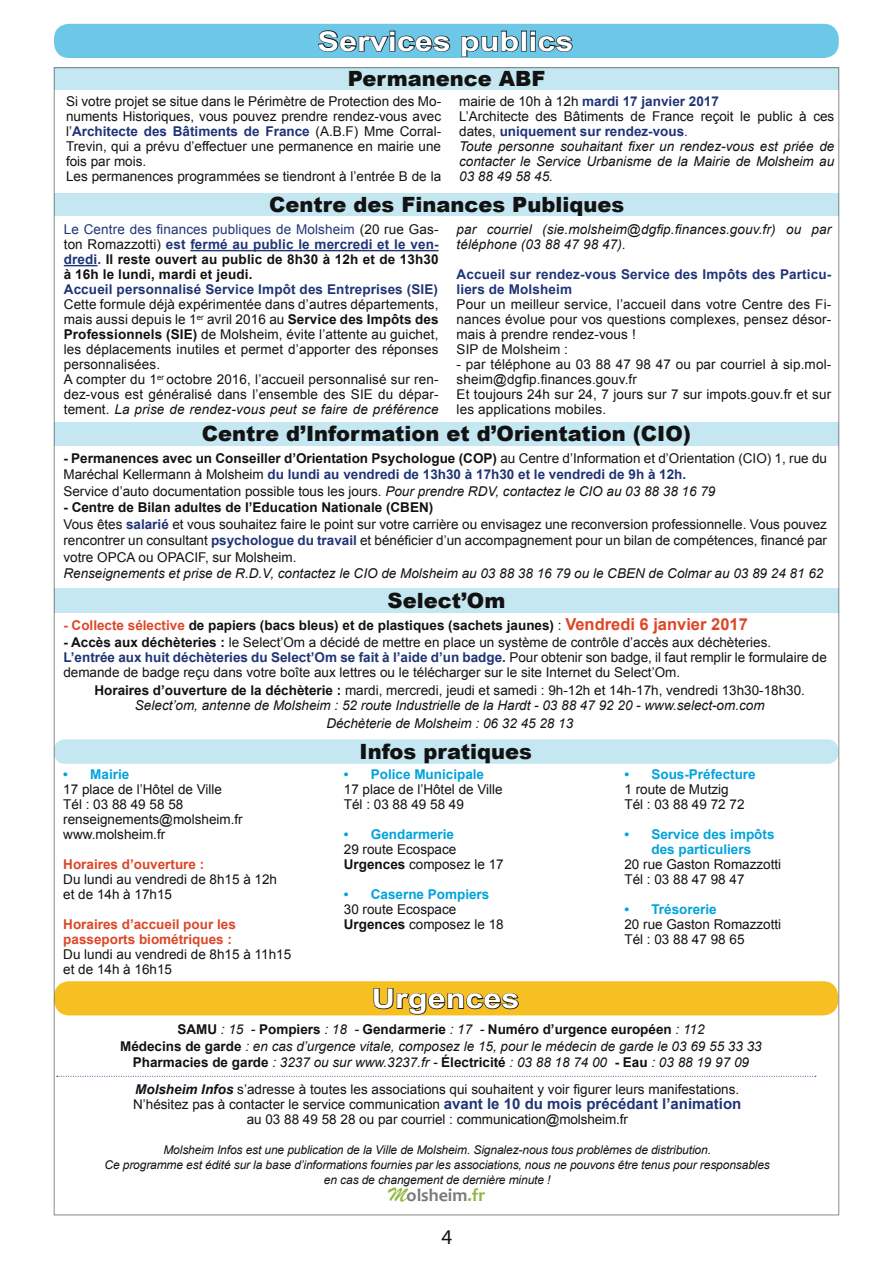
<style>
.page{position:relative;width:893px;height:1263px;background:#fff}
.page>*{position:absolute;margin:0;border:0;box-sizing:border-box;transform-origin:0 0}
.t1{font:700 27px "Arial";color:#fff;scale:1.2 1}
.t2{font:900 21px "Arial";color:#121212}
.t3{font:21px "Myriad Pro";color:#121212}
.t4{font:700 18px "Candara";color:#787a77}
.t5{font:13.5px/15px "Arial";color:#121212}
.t6{font:italic 13.5px/15px "Arial";color:#121212;text-align:center}
.t7{font:700 13.5px/15px "Arial";color:#121212;text-align:justify}
.t8{font:700 13.5px/15px "Arial";letter-spacing:.01em;color:#203577}
.t9{font:700 13.5px/15px "Arial";color:#00a3db;text-align:center}
.t10{font:700 13.5px/15px "Arial";color:#dd4627}
.t11{font:italic 12px/15px "Arial";letter-spacing:-.01em;color:#121212;text-align:center}
.s1{font-weight:700;color:#203577}
.s2{font-style:normal}
.s3{font-weight:700;font-style:normal;color:#203577}
.s4{font-style:normal;color:#203577}
.s5{font-weight:400;color:#203577}
.s6{font-weight:400}
.s7{color:#203577}
.s8{font-weight:700}
.s9{font-style:italic}
.s10{color:#dd4627}
.s11{font-size:16.5px;color:#dd4627}
.s12{font-weight:700;font-style:normal}
.s13{font-weight:700;font-style:italic}
.s14{font-weight:700;font-size:15px;color:#203577}
.s15{font-family:"Brush Script";font-weight:400;font-size:21px;color:#8db83d}
.s16{color:#8db83d}
</style>
<div class="page">
<svg style="left:57px;top:1076px;width:759px;height:1px"></svg>
<div style="left:54px;top:981px;width:784px;height:34px;background:#f6c022;border-radius:15px"></div>
<svg style="left:373px;top:988px;width:146px;height:27px"></svg>
<div style="left:54px;top:739px;width:784px;height:25px;background:#c5e7f2;border-radius:11px"></div>
<div style="left:54px;top:588px;width:785px;height:24px;background:#c5e7f2"></div>
<div style="left:54px;top:422px;width:785px;height:24px;background:#c5e7f2"></div>
<hr style="left:190px;top:250px;width:249px;height:1px;background:#203577">
<hr style="left:64px;top:265px;width:33px;height:1px;background:#203577">
<div style="left:54px;top:193px;width:785px;height:22px;background:#c5e7f2"></div>
<div style="left:54px;top:24px;width:785px;height:34px;background:#6dc8e7;border-radius:15px"></div>
<svg style="left:318px;top:30px;width:133px;height:22px"></svg>
<svg style="left:461px;top:30px;width:58px;height:27px"></svg>
<div style="left:521px;top:31px;width:6px;height:20px;border:2px solid #121212"></div>
<svg style="left:530px;top:31px;width:43px;height:21px"></svg>
<div style="left:54px;top:68px;width:785px;height:22px;background:#c5e7f2"></div>
<h1 class="t1" style="left:318px;top:23px;width:215px">Services publics</h1>
<h2 class="t2" style="left:348px;top:63px;width:199px">Permanence ABF</h2>
<p class="t5" style="left:66px;top:94px;width:377px">Si votre projet se situe dans le Périmètre de Protection des Mo&shy;numents Historiques, vous pouvez prendre rendez-vous avec l’<span class="s1">Architecte des Bâtiments de France</span> (A.B.F) Mme Corral-Trevin, qui a prévu d’effectuer une permanence en mairie une fois par mois.<br>Les permanences programmées se tiendront à l’entrée B de la</p>
<p class="t6" style="left:459px;top:94px;width:377px;text-align:left"><span class="s2">mairie de 10h à 12h</span> <span class="s3">mardi 17 janvier 2017<br></span><span class="s2">L’Architecte des Bâtiments de France reçoit le public à ces dates,</span> <span class="s3">uniquement sur rendez-vous</span><span class="s4">.<br></span>Toute personne souhaitant fixer un rendez-vous est priée de contacter le Service Urbanisme de la Mairie de Molsheim au 03 88 49 58 45.</p>
<h2 class="t2" style="left:269px;top:189px;width:357px">Centre des Finances Publiques</h2>
<p class="t7" style="left:64px;top:222px;width:376px"><span class="s5">Le Centre des finances publiques de Molsheim</span> <span class="s6">(20 rue Gas&shy;ton Romazzotti)</span> <span class="s7">est fermé au public le mercredi et le ven&shy;dredi.</span> Il reste ouvert au public de 8h30 à 12h et de 13h30 à 16h le lundi, mardi et jeudi.</p>
<p class="t8" style="left:64px;top:282px;width:376px">Accueil personnalisé Service Impôt des Entreprises (SIE)</p>
<p class="t5" style="left:64px;top:297px;width:376px">Cette formule déjà expérimentée dans d’autres départements, mais aussi depuis le 1<sup>er</sup> avril 2016 au <span class="s8">Service des Impôts des Professionnels (SIE)</span> de Molsheim, évite l’attente au guichet, les déplacements inutiles et permet d’apporter des réponses personnalisées.<br>A compter du 1<sup>er</sup> octobre 2016, l’accueil personnalisé sur ren&shy;dez-vous est généralisé dans l’ensemble des SIE du dépar&shy;tement. <span class="s9">La prise de rendez-vous peut se faire de préférence</span></p>
<p class="t6" style="left:457px;top:222px;width:376px;text-align:left">par courriel (sie.molsheim@dgfip.finances.gouv.fr) ou par téléphone (03 88 47 98 47).</p>
<p class="t8" style="left:457px;top:267px;width:376px">Accueil sur rendez-vous Service des Impôts des Particu&shy;liers de Molsheim</p>
<p class="t5" style="left:457px;top:297px;width:376px">Pour un meilleur service, l’accueil dans votre Centre des Fi&shy;nances évolue pour vos questions complexes, pensez désor&shy;mais à prendre rendez-vous !<br>SIP de Molsheim :</p>
<p class="t5" style="left:457px;top:357px;width:376px">- par téléphone au 03 88 47 98 47 ou par courriel à sip.mol&shy;sheim@dgfip.finances.gouv.fr<br>Et toujours 24h sur 24, 7 jours sur 7 sur impots.gouv.fr et sur les applications mobiles.</p>
<h2 class="t2" style="left:202px;top:419px;width:491px">Centre d’Information et d’Orientation (CIO)</h2>
<p class="t5" style="left:63px;top:450px;width:765px;line-height:16.5px"><span class="s8">- Permanences avec un Conseiller d’Orientation Psychologue (COP)</span> au Centre d’Information et d’Orientation (CIO) 1, rue du<br>Maréchal Kellermann à Molsheim <span class="s1">du lundi au vendredi de 13h30 à 17h30 et le vendredi de 9h à 12h.<br></span>Service d’auto documentation possible tous les jours. <span class="s9">Pour prendre RDV, contactez le CIO au 03 88 38 16 79</span></p>
<p class="t5" style="left:63px;top:499px;width:765px;line-height:16.5px"><span class="s8">- Centre de Bilan adultes de l’Education Nationale (CBEN)<br></span>Vous êtes <span class="s1">salarié</span> et vous souhaitez faire le point sur votre carrière ou envisagez une reconversion professionnelle. Vous pouvez rencontrer un consultant <span class="s1">psychologue du travail</span> et bénéficier d’un accompagnement pour un bilan de compétences, financé par votre OPCA ou OPACIF, sur Molsheim.</p>
<p class="t6" style="left:63px;top:566px;width:761px">Renseignements et prise de R.D.V, contactez le CIO de Molsheim au 03 88 38 16 79 ou le CBEN de Colmar au 03 89 24 81 62</p>
<h2 class="t2" style="left:388px;top:585px;width:119px">Select’Om</h2>
<p class="t7" style="left:63px;top:618px;width:686px"><span class="s10">- Collecte sélective</span> de papiers (bacs bleus) et de plastiques (sachets jaunes) <span class="s6">:</span> <span class="s11">Vendredi 6 janvier 2017</span></p>
<p class="t5" style="left:63px;top:635px;width:765px"><span class="s8">- Accès aux déchèteries :</span> le Select’Om a décidé de mettre en place un système de contrôle d’accès aux déchèteries.<br><span class="s1">L’entrée aux huit déchèteries du Select’Om se fait à l’aide d’un badge.</span> Pour obtenir son badge, il faut remplir le formulaire de demande de badge reçu dans votre boîte aux lettres ou le télécharger sur le site Internet du Select’Om.</p>
<p class="t6" style="left:94px;top:683px;width:712px"><span class="s12">Horaires d’ouverture de la déchèterie :</span> <span class="s2">mardi, mercredi, jeudi et samedi : 9h-12h et 14h-17h, vendredi 13h30-18h30.<br></span>Select’om, antenne de Molsheim : 52 route Industrielle de la Hardt - 03 88 47 92 20 - www.select-om.com</p>
<p class="t6" style="left:326px;top:716px;width:248px">Déchèterie de Molsheim : 06 32 45 28 13</p>
<p class="t9" style="left:63px;top:767px;width:68px">• Mairie</p>
<p class="t5" style="left:63px;top:782px;width:181px">17 place de l’Hôtel de Ville<br>Tél : 03 88 49 58 58 renseignements@molsheim.fr www.molsheim.fr</p>
<p class="t10" style="left:63px;top:857px;width:143px">Horaires d’ouverture :</p>
<p class="t5" style="left:63px;top:872px;width:215px">Du lundi au vendredi de 8h15 à 12h et de 14h à 17h15</p>
<p class="t10" style="left:63px;top:917px;width:174px">Horaires d’accueil pour les passeports biométriques :</p>
<p class="t5" style="left:63px;top:947px;width:229px">Du lundi au vendredi de 8h15 à 11h15 et de 14h à 16h15</p>
<h2 class="t2" style="left:360px;top:736px;width:174px">Infos pratiques</h2>
<p class="t9" style="left:344px;top:767px;width:142px">• Police Municipale</p>
<p class="t5" style="left:344px;top:782px;width:160px">17 place de l’Hôtel de Ville<br>Tél : 03 88 49 58 49</p>
<p class="t9" style="left:344px;top:827px;width:112px">• Gendarmerie</p>
<p class="t5" style="left:344px;top:842px;width:161px">29 route Ecospace<br><span class="s8">Urgences</span> composez le 17</p>
<p class="t9" style="left:344px;top:887px;width:147px">• Caserne Pompiers</p>
<p class="t5" style="left:344px;top:902px;width:161px">30 route Ecospace<br><span class="s8">Urgences</span> composez le 18</p>
<h1 class="t1" style="left:372px;top:981px;width:125px">Urgences</h1>
<p class="t9" style="left:624px;top:767px;width:133px">• Sous-Préfecture</p>
<p class="t5" style="left:624px;top:782px;width:122px">1 route de Mutzig<br>Tél : 03 88 49 72 72</p>
<p class="t9" style="left:624px;top:827px;width:152px">• Service des impôts des particuliers</p>
<p class="t5" style="left:624px;top:857px;width:158px">20 rue Gaston Romazzotti<br>Tél : 03 88 47 98 47</p>
<p class="t9" style="left:624px;top:902px;width:94px">• Trésorerie</p>
<p class="t5" style="left:624px;top:917px;width:158px">20 rue Gaston Romazzotti<br>Tél : 03 88 47 98 65</p>
<p class="t6" style="left:120px;top:1021px;width:643px;line-height:16.5px"><span class="s12">SAMU</span> : 15 - <span class="s12">Pompiers</span> : 18 - <span class="s12">Gendarmerie</span> : 17 - <span class="s12">Numéro d’urgence européen</span> : 112<br><span class="s12">Médecins de garde</span> : en cas d’urgence vitale, composez le 15, pour le médecin de garde le 03 69 55 33 33<br><span class="s12">Pharmacies de garde</span> : 3237 ou sur www.3237.fr - <span class="s12">Électricité</span> : 03 88 18 74 00 <span class="s12">- Eau</span> : 03 88 19 97 09</p>
<p class="t5" style="left:133px;top:1082px;width:610px;text-align:center"><span class="s13">Molsheim Infos</span> s’adresse à toutes les associations qui souhaitent y voir figurer leurs manifestations.<br>N’hésitez pas à contacter le service communication <span class="s14">avant le 10 du mois précédant l’animation </span>au 03 88 49 58 28 ou par courriel : communication@molsheim.fr</p>
<p class="t11" style="left:104px;top:1143px;width:667px">Molsheim Infos est une publication de la Ville de Molsheim. Signalez-nous tous problèmes de distribution.<br>Ce programme est édité sur la base d’informations fournies par les associations, nous ne pouvons être tenus pour responsables en cas de changement de dernière minute !</p>
<h3 class="t4" style="left:389px;top:1184px;width:98px"><span class="s15">M</span>olsheim<span class="s16">.fr</span></h3>
<h2 class="t3" style="left:441px;top:1223px;width:12px">4</h2>
</div>
